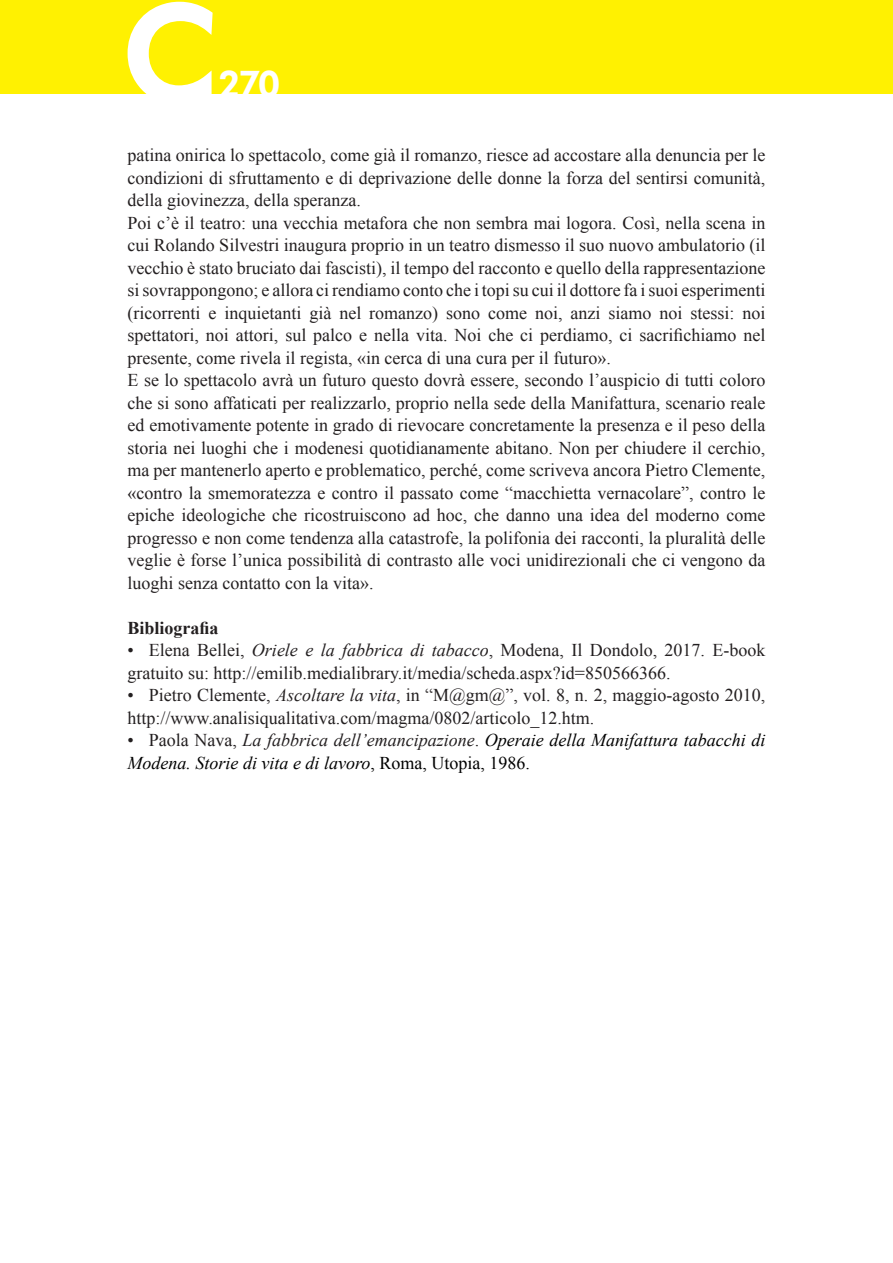
<style>
.page{position:relative;width:893px;height:1263px;background:#fff}
.page>*{position:absolute;margin:0;border:0;box-sizing:border-box;transform-origin:0 0}
.t1{font:36px "Motor Oil 1937 M54";color:#fff}
.t2{font:18px/22.5px "Times New Roman";color:#231f20}
.t3{font:italic 18px/22.5px "Times New Roman";color:#000}
.t4{font:700 18px "Times New Roman";color:#231f20}
.s1{font-style:italic}
.s2{font-style:normal;color:#231f20}
.s3{color:#231f20}
.s4{font-style:normal}
</style>
<div class="page">
<div style="left:0;top:0;width:893px;height:94px;background:#fff101"></div>
<svg style="left:128px;top:2px;width:85px;height:92px"></svg>
<h1 class="t1" style="left:217px;top:68px;width:65px">270</h1>
<p class="t2" style="left:128px;top:144px;width:639px">patina onirica lo spettacolo, come già il romanzo, riesce ad accostare alla denuncia per le condizioni di sfruttamento e di deprivazione delle donne la forza del sentirsi comunità, della giovinezza, della speranza.<br>Poi c’è il teatro: una vecchia metafora che non sembra mai logora. Così, nella scena in cui Rolando Silvestri inaugura proprio in un teatro dismesso il suo nuovo ambulatorio (il vecchio è stato bruciato dai fascisti), il tempo del racconto e quello della rappresentazione si sovrappongono; e allora ci rendiamo conto che i topi su cui il dottore fa i suoi esperimenti (ricorrenti e inquietanti già nel romanzo) sono come noi, anzi siamo noi stessi: noi spettatori, noi attori, sul palco e nella vita. Noi che ci perdiamo, ci sacrifichiamo nel presente, come rivela il regista, «in cerca di una cura per il futuro».<br>E se lo spettacolo avrà un futuro questo dovrà essere, secondo l’auspicio di tutti coloro che si sono affaticati per realizzarlo, proprio nella sede della Manifattura, scenario reale ed emotivamente potente in grado di rievocare concretamente la presenza e il peso della storia nei luoghi che i modenesi quotidianamente abitano. Non per chiudere il cerchio, ma per mantenerlo aperto e problematico, perché, come scriveva ancora Pietro Clemente, «contro la smemoratezza e contro il passato come “macchietta vernacolare”, contro le epiche ideologiche che ricostruiscono ad hoc, che danno una idea del moderno come progresso e non come tendenza alla catastrofe, la polifonia dei racconti, la pluralità delle veglie è forse l’unica possibilità di contrasto alle voci unidirezionali che ci vengono da luoghi senza contatto con la vita».</p>
<p class="t4" style="left:128px;top:618px;width:93px">Bibliografia</p>
<p class="t2" style="left:128px;top:639px;width:639px">• Elena Bellei, <span class="s1">Oriele e la fabbrica di tabacco</span>, Modena, Il Dondolo, 2017. E-book gratuito su: http://emilib.medialibrary.it/media/scheda.aspx?id=850566366.</p>
<p class="t2" style="left:128px;top:684px;width:639px">• Pietro Clemente, <span class="s1">Ascoltare la vita</span>, in “M@gm@”, vol. 8, n. 2, maggio-agosto 2010, http://www.analisiqualitativa.com/magma/0802/articolo_12.htm.</p>
<p class="t3" style="left:128px;top:729px;width:639px"><span class="s2">• Paola Nava,</span> <span class="s3">La fabbrica dell’emancipazione</span><span class="s2">.</span> Operaie della Manifattura tabacchi di<br>Modena. Storie di vita e di lavoro<span class="s4">, Roma, Utopia, 1986.</span></p>
</div>
